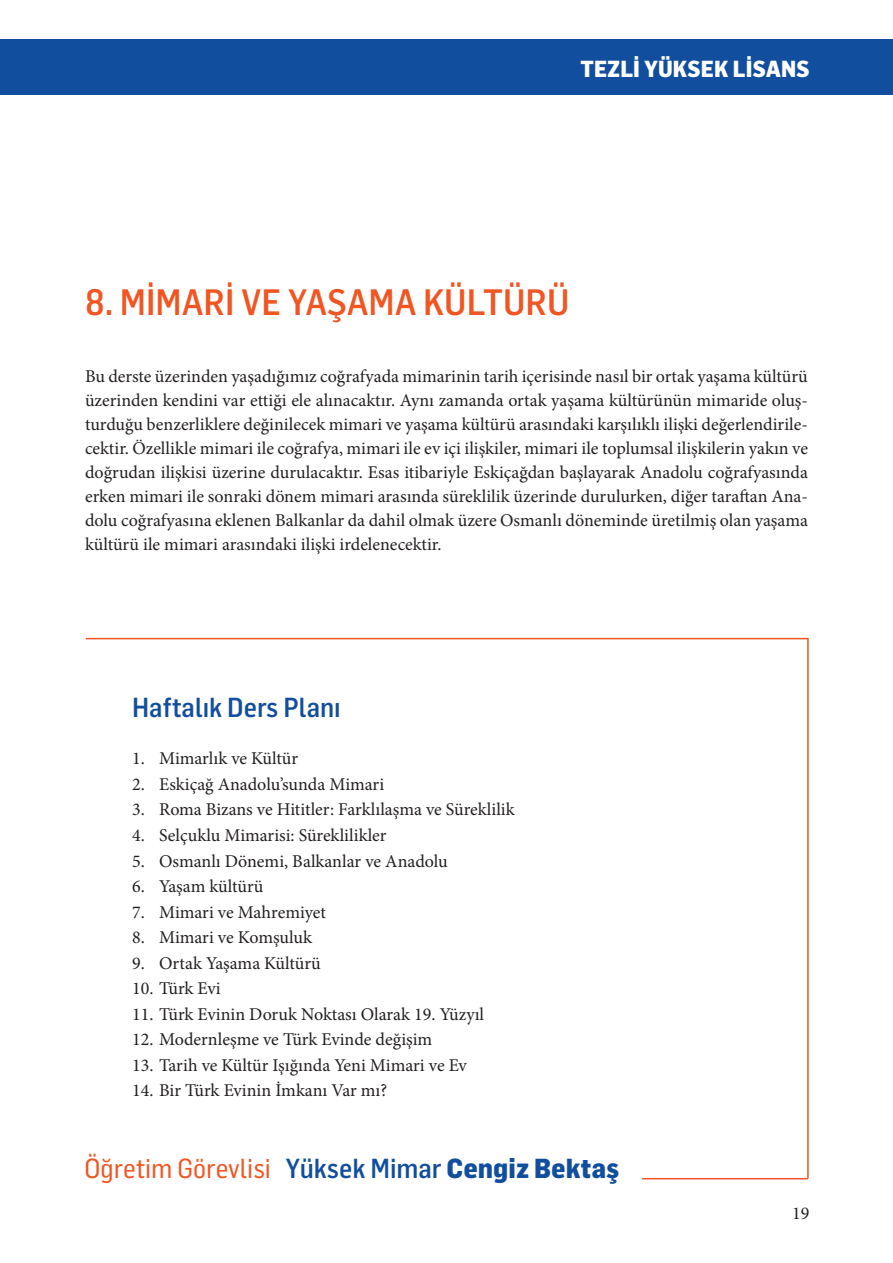
<style>
.page{position:relative;width:893px;height:1263px;background:#fff}
.page>*{position:absolute;margin:0;border:0;box-sizing:border-box;transform-origin:0 0}
.t1{font:500 36px "Flama Semicondensed";color:#f15522}
.t2{font:27px "Flama Semicondensed Basic";color:#f15522}
.t3{font:500 27px "Flama Semicondensed";color:#114e9d}
.t4{font:800 22.8px "Flama Semicondensed";color:#fff}
.t5{font:18px/24px "Minion Pro";color:#231f20;text-align:justify}
.s1{font-family:"Flama Semicondensed";font-weight:500;color:#114e9d}
.s2{font-family:"Flama Semicondensed";font-weight:800;color:#114e9d}
</style>
<div class="page">
<div style="left:0;top:39px;width:893px;height:56px;background:#114e9d"></div>
<hr style="left:86px;top:638px;width:722px;height:1px;background:#f15522">
<hr style="left:642px;top:1178px;width:166px;height:1px;background:#f15522">
<hr style="left:807px;top:638px;width:2px;height:540px;background:#f15522">
<p class="t4" style="left:581px;top:54px;width:231px">TEZLİ YÜKSEK LİSANS</p>
<h1 class="t1" style="left:85px;top:279px;width:486px">8. MİMARİ VE YAŞAMA KÜLTÜRÜ</h1>
<p class="t5" style="left:85px;top:364px;width:724px">Bu derste üzerinden yaşadığımız coğrafyada mimarinin tarih içerisinde nasıl bir ortak yaşama kültürü üzerinden kendini var ettiği ele alınacaktır. Aynı zamanda ortak yaşama kültürünün mimaride oluş&shy;turduğu benzerliklere değinilecek mimari ve yaşama kültürü arasındaki karşılıklı ilişki değerlendirile&shy;cektir. Özellikle mimari ile coğrafya, mimari ile ev içi ilişkiler, mimari ile toplumsal ilişkilerin yakın ve doğrudan ilişkisi üzerine durulacaktır. Esas itibariyle Eskiçağdan başlayarak Anadolu coğrafyasında erken mimari ile sonraki dönem mimari arasında süreklilik üzerinde durulurken, diğer taraftan Ana&shy;dolu coğrafyasına eklenen Balkanlar da dahil olmak üzere Osmanlı döneminde üretilmiş olan yaşama kültürü ile mimari arasındaki ilişki irdelenecektir.</p>
<h2 class="t3" style="left:132px;top:690px;width:210px">Haftalık Ders Planı</h2>
<p class="t5" style="left:132px;top:747px;width:167px">1. Mimarlık ve Kültür</p>
<p class="t5" style="left:132px;top:772px;width:254px">2. Eskiçağ Anadolu’sunda Mimari</p>
<p class="t5" style="left:132px;top:798px;width:384px">3. Roma Bizans ve Hititler: Farklılaşma ve Süreklilik</p>
<p class="t5" style="left:132px;top:823px;width:256px">4. Selçuklu Mimarisi: Süreklilikler</p>
<p class="t5" style="left:132px;top:849px;width:317px">5. Osmanlı Dönemi, Balkanlar ve Anadolu</p>
<p class="t5" style="left:132px;top:874px;width:133px">6. Yaşam kültürü</p>
<p class="t5" style="left:132px;top:900px;width:195px">7. Mimari ve Mahremiyet</p>
<p class="t5" style="left:132px;top:925px;width:182px">8. Mimari ve Komşuluk</p>
<p class="t5" style="left:132px;top:951px;width:190px">9. Ortak Yaşama Kültürü</p>
<p class="t5" style="left:132px;top:976px;width:90px">10. Türk Evi</p>
<p class="t5" style="left:132px;top:1002px;width:354px">11. Türk Evinin Doruk Noktası Olarak 19. Yüzyıl</p>
<p class="t5" style="left:132px;top:1027px;width:302px">12. Modernleşme ve Türk Evinde değişim</p>
<p class="t5" style="left:132px;top:1053px;width:336px">13. Tarih ve Kültür Işığında Yeni Mimari ve Ev</p>
<p class="t5" style="left:132px;top:1078px;width:257px">14. Bir Türk Evinin İmkanı Var mı?</p>
<h2 class="t2" style="left:84px;top:1151px;width:537px">Öğretim Görevlisi <span class="s1">Yüksek Mimar</span> <span class="s2">Cengiz Bektaş</span></h2>
<p class="t5" style="left:792px;top:1201px;width:19px">19</p>
</div>
